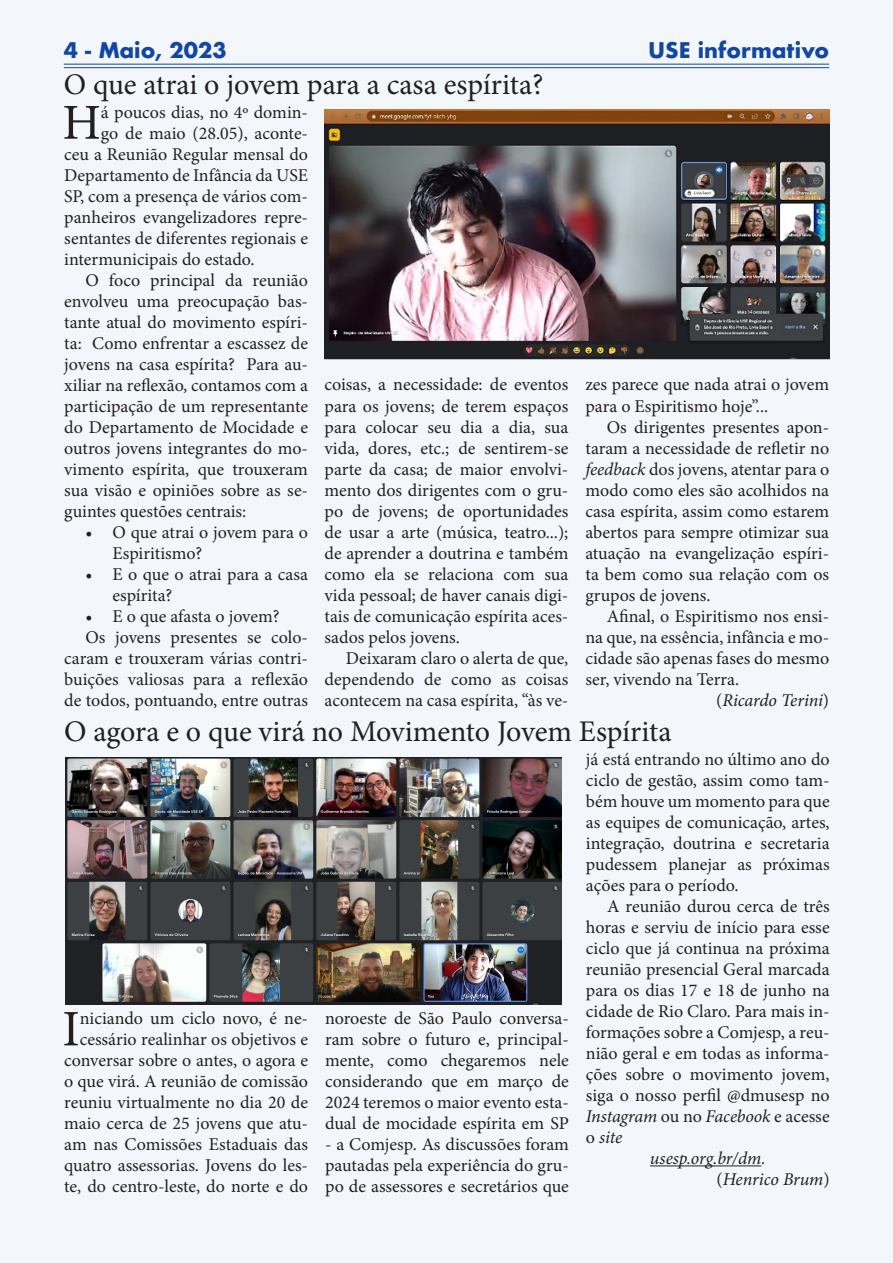
<style>
.page{position:relative;width:893px;height:1263px;background:#f3f6fa}
.page>*{position:absolute;margin:0;border:0;box-sizing:border-box;transform-origin:0 0}
.t1{font:51.3px "Minion Pro";color:#231f20}
.t2{font:50.25px "Minion Pro";color:#231f20}
.t3{font:30px "Minion Pro";color:#231f20}
.t4{font:700 21px "Futura";color:#1246a1}
.t5{font:18px/21px "Minion Pro";color:#231f20;text-align:justify}
.t6{font:italic 18px "Minion Pro";letter-spacing:-.01em;color:#231f20}
.s1{font-style:italic}
.s2{font-style:normal}
</style>
<div class="page">
<hr style="left:64px;top:64px;width:765px;height:1px;background:#1246a1">
<hr style="left:64px;top:67px;width:765px;height:1px;background:#1246a1">
<img style="left:325px;top:109px;width:504px;height:250px">
<hr style="left:650px;top:1165px;width:111px;height:1px;background:#231f20">
<img style="left:66px;top:757px;width:496px;height:247px">
<p class="t4" style="left:64px;top:34px;width:164px">4 - Maio, 2023</p>
<p class="t4" style="left:648px;top:34px;width:183px">USE informativo</p>
<p class="t3" style="left:64px;top:64px;width:481px">O que atrai o jovem para a casa espírita?</p>
<p class="t2" style="left:62px;top:89px;width:40px">H</p>
<p class="t5" style="left:101px;top:102px;width:209px">á poucos dias, no 4º domin-</p>
<p class="t5" style="left:101px;top:123px;width:209px">go de maio (28.05), aconte-</p>
<p class="t5" style="left:64px;top:144px;width:245px">ceu a Reunião Regular mensal do</p>
<p class="t5" style="left:64px;top:165px;width:245px">Departamento de Infância da USE</p>
<p class="t5" style="left:64px;top:186px;width:245px">SP, com a presença de vários com-</p>
<p class="t5" style="left:64px;top:207px;width:245px">panheiros evangelizadores repre-</p>
<p class="t5" style="left:64px;top:228px;width:245px">sentantes de diferentes regionais e</p>
<p class="t5" style="left:64px;top:249px;width:192px">intermunicipais do estado.</p>
<p class="t5" style="left:64px;top:270px;width:245px;text-indent:21px">O foco principal da reunião envolveu uma preocupação bas&shy;tante atual do movimento espíri&shy;ta: Como enfrentar a escassez de jovens na casa espírita? Para au&shy;xiliar na reflexão, contamos com a participação de um representante do Departamento de Mocidade e outros jovens integrantes do mo&shy;vimento espírita, que trouxeram sua visão e opiniões sobre as se&shy;guintes questões centrais:</p>
<p class="t5" style="left:113px;top:522px;width:197px;text-indent:-27px">• O que atrai o jovem para o<br>Espiritismo?</p>
<p class="t5" style="left:113px;top:564px;width:197px;text-indent:-27px">• E o que o atrai para a casa espírita?</p>
<p class="t5" style="left:86px;top:606px;width:196px">• E o que afasta o jovem?</p>
<p class="t5" style="left:64px;top:627px;width:245px;text-indent:21px">Os jovens presentes se colo&shy;caram e trouxeram várias contri&shy;buições valiosas para a reflexão de todos, pontuando, entre outras</p>
<p class="t5" style="left:325px;top:374px;width:245px">coisas, a necessidade: de eventos para os jovens; de terem espaços para colocar seu dia a dia, sua vida, dores, etc.; de sentirem-se parte da casa; de maior envolvi&shy;mento dos dirigentes com o gru&shy;po de jovens; de oportunidades de usar a arte (música, teatro...); de aprender a doutrina e também como ela se relaciona com sua vida pessoal; de haver canais digi&shy;tais de comunicação espírita aces&shy;sados pelos jovens.</p>
<p class="t5" style="left:325px;top:647px;width:245px;text-indent:21px">Deixaram claro o alerta de que, dependendo de como as coisas acontecem na casa espírita, “às ve-</p>
<p class="t5" style="left:585px;top:374px;width:245px">zes parece que nada atrai o jovem para o Espiritismo hoje”...</p>
<p class="t5" style="left:585px;top:416px;width:245px;text-indent:21px">Os dirigentes presentes apon&shy;taram a necessidade de refletir no <span class="s1">feedback</span> dos jovens, atentar para o modo como eles são acolhidos na casa espírita, assim como estarem abertos para sempre otimizar sua atuação na evangelização espíri&shy;ta bem como sua relação com os grupos de jovens.</p>
<p class="t5" style="left:585px;top:605px;width:245px;text-indent:21px">Afinal, o Espiritismo nos ensi&shy;na que, na essência, infância e mo&shy;cidade são apenas fases do mesmo ser, vivendo na Terra.</p>
<p class="t6" style="left:716px;top:687px;width:114px"><span class="s2">(</span>Ricardo Terini<span class="s2">)</span></p>
<p class="t3" style="left:64px;top:711px;width:609px">O agora e o que virá no Movimento Jovem Espírita</p>
<p class="t5" style="left:64px;top:1007px;width:245px;text-align:right">niciando um ciclo novo, é ne&shy;cessário realinhar os objetivos e conversar sobre o antes, o agora e o que virá. A reunião de comissão reuniu virtualmente no dia 20 de maio cerca de 25 jovens que atu&shy;am nas Comissões Estaduais das quatro assessorias. Jovens do les&shy;te, do centro-leste, do norte e do</p>
<p class="t5" style="left:325px;top:1007px;width:245px">noroeste de São Paulo conversa&shy;ram sobre o futuro e, principal&shy;mente, como chegaremos nele considerando que em março de 2024 teremos o maior evento esta&shy;dual de mocidade espírita em SP</p>
<p class="t1" style="left:62px;top:995px;width:19px">I</p>
<p class="t5" style="left:325px;top:1133px;width:245px">- a Comjesp. As discussões foram pautadas pela experiência do gru&shy;po de assessores e secretários que</p>
<p class="t5" style="left:586px;top:749px;width:245px">já está entrando no último ano do ciclo de gestão, assim como tam&shy;bém houve um momento para que as equipes de comunicação, artes, integração, doutrina e secretaria pudessem planejar as próximas ações para o período.</p>
<p class="t5" style="left:586px;top:896px;width:245px;text-indent:21px">A reunião durou cerca de três horas e serviu de início para esse ciclo que já continua na próxima reunião presencial Geral marcada para os dias 17 e 18 de junho na cidade de Rio Claro. Para mais in&shy;formações sobre a Comjesp, a reu&shy;nião geral e em todas as informa&shy;ções sobre o movimento jovem, siga o nosso perfil @dmusesp no <span class="s1">Instagram</span> ou no <span class="s1">Facebook</span> e acesse o <span class="s1">site</span></p>
<p class="t6" style="left:650px;top:1146px;width:117px">usesp.org.br/dm.</p>
<p class="t6" style="left:717px;top:1167px;width:115px"><span class="s2">(</span>Henrico Brum<span class="s2">)</span></p>
</div>
